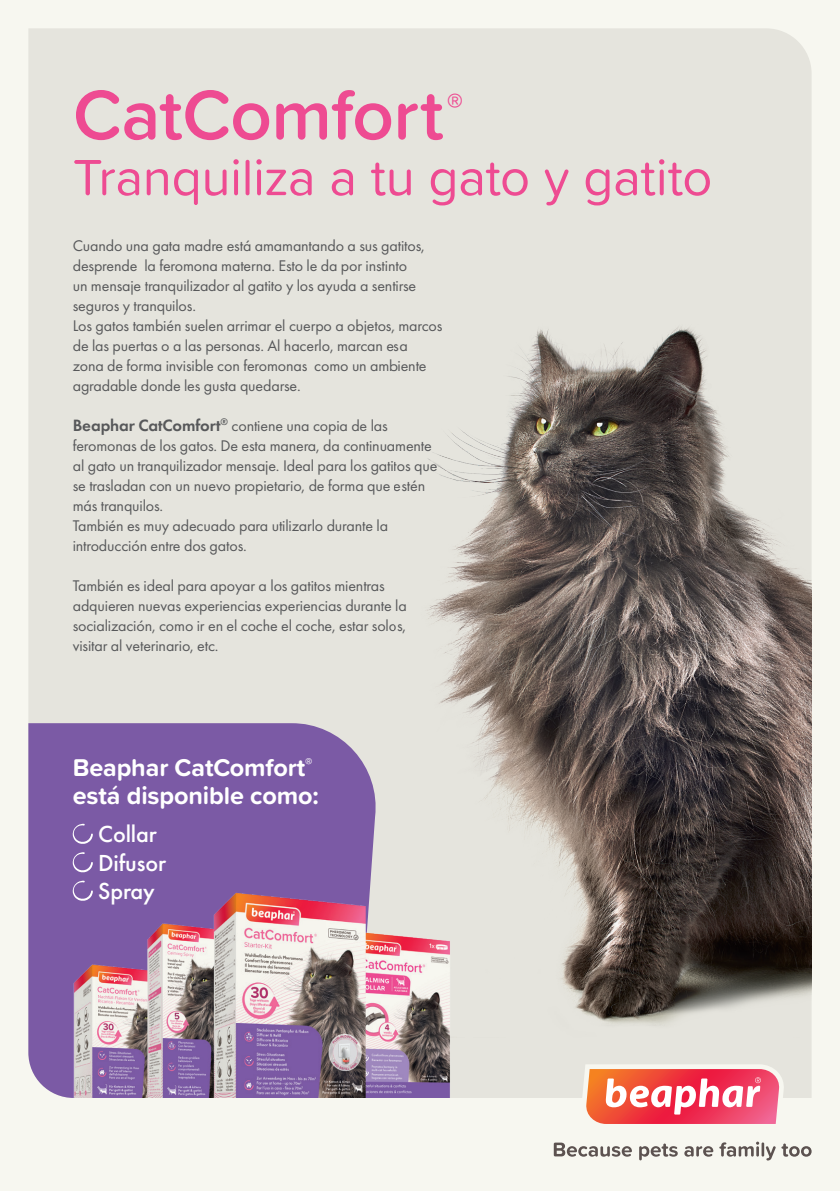
<style>
.page{position:relative;width:840px;height:1191px;background:#fff}
.page>*{position:absolute;margin:0;border:0;box-sizing:border-box;transform-origin:0 0}
.t1{font:600 72.6px "Proxima Soft";letter-spacing:-.01em;color:#ee4b92}
.t2{font:52.6px "Proxima Soft";letter-spacing:-.005em;color:#ee4b92}
.t3{font:700 25.2px/28.4px "Proxima Soft";letter-spacing:-.005em;color:#fff}
.t4{font:500 24.2px "Futura PT";letter-spacing:-.005em;color:#fff}
.t5{font:16px/20px "Futura PT";letter-spacing:-.01em;color:#57585a}
.s1{font-weight:600;font-size:17px}
</style>
<div class="page">
<div style="left:0;top:0;width:839px;height:1191px;background:#f7f7f0"></div>
<div style="left:28px;top:28px;width:783px;height:1070px;background:#e5e4dd"></div>
<div style="left:28px;top:723px;width:352px;height:375px;background:#7b5aa5"></div>
<svg style="left:73px;top:823px;width:20px;height:21px"></svg>
<svg style="left:73px;top:852px;width:20px;height:20px"></svg>
<svg style="left:73px;top:880px;width:20px;height:20px"></svg>
<svg style="left:580px;top:1064px;width:203px;height:60px"></svg>
<svg style="left:553px;top:1142px;width:78px;height:14px"></svg>
<svg style="left:639px;top:1143px;width:38px;height:17px"></svg>
<svg style="left:684px;top:1146px;width:29px;height:10px"></svg>
<svg style="left:719px;top:1141px;width:56px;height:19px"></svg>
<svg style="left:781px;top:1143px;width:30px;height:13px"></svg>
<img style="left:394px;top:298px;width:417px;height:739px">
<img style="left:65px;top:958px;width:102px;height:140px">
<img style="left:138px;top:917px;width:65px;height:180px">
<img style="left:334px;top:921px;width:125px;height:177px">
<img style="left:203px;top:882px;width:174px;height:215px">
<p class="t1" style="left:73px;top:60px;width:391px">CatComfort<sup>®</sup></p>
<p class="t2" style="left:73px;top:138px;width:640px">Tranquiliza a tu gato y gatito</p>
<p class="t5" style="left:73px;top:235px;width:353px">Cuando una gata madre está amamantando a sus gatitos, desprende la feromona materna. Esto le da por instinto un mensaje tranquilizador al gatito y los ayuda a sentirse seguros y tranquilos.</p>
<p class="t5" style="left:73px;top:315px;width:371px">Los gatos también suelen arrimar el cuerpo a objetos, marcos de las puertas o a las personas. Al hacerlo, marcan esa zona de forma invisible con feromonas como un ambiente agradable donde les gusta quedarse.</p>
<p class="t5" style="left:73px;top:415px;width:366px"><span class="s1">Beaphar CatComfort</span><sup>®</sup> contiene una copia de las feromonas de los gatos. De esta manera, da continuamente al gato un tranquilizador mensaje. Ideal para los gatitos que se trasladan con un nuevo propietario, de forma que estén más tranquilos.</p>
<p class="t5" style="left:73px;top:515px;width:317px">También es muy adecuado para utilizarlo durante la introducción entre dos gatos.</p>
<p class="t5" style="left:73px;top:575px;width:335px">También es ideal para apoyar a los gatitos mientras adquieren nuevas experiencias experiencias durante la socialización, como ir en el coche el coche, estar solos, visitar al veterinario, etc.</p>
<p class="t3" style="left:73px;top:752px;width:247px">Beaphar CatComfort<sup>® </sup>está disponible como:</p>
<p class="t4" style="left:98px;top:819px;width:60px">Collar</p>
<p class="t4" style="left:98px;top:848px;width:69px">Difusor</p>
<p class="t4" style="left:98px;top:876px;width:58px">Spray</p>
</div>
